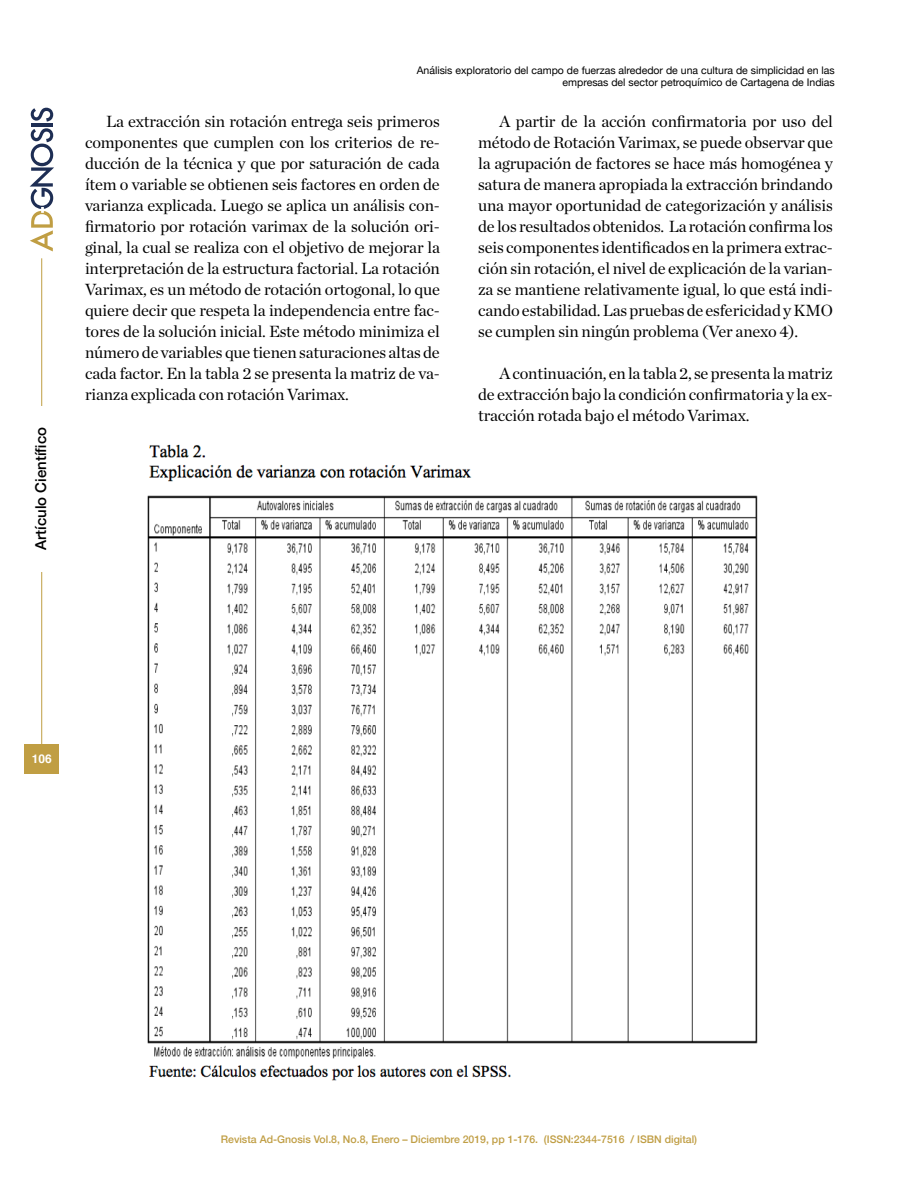
<style>
.page{position:relative;width:918px;height:1188px;background:#fff}
.page>*{position:absolute;margin:0;border:0;box-sizing:border-box;transform-origin:0 0}
.t1{font:16.5px/21px "Chronicle Deck";letter-spacing:-.01em;color:#000;text-align:justify}
.t2{font:500 15px "Helvetica Neue";color:#000}
.t3{font:700 12px "Helvetica";color:#fff}
.t4{font:10.5px/12.6px "Helvetica Neue";color:#000;text-align:right}
.t5{font:500 10.5px "Helvetica Neue";color:#c09e44}
</style>
<div class="page">
<hr style="left:41px;top:258px;width:1px;height:503px;background:#c09e43">
<div style="left:24px;top:744px;width:35px;height:30px;background:#c09e43"></div>
<hr style="left:31px;top:123px;width:22px;height:4px;background:#1e2e54">
<svg style="left:31px;top:108px;width:22px;height:14px"></svg>
<svg style="left:30px;top:128px;width:24px;height:123px"></svg>
<div style="left:30px;top:406px;width:24px;height:165px;background:#fff"></div>
<img style="left:147px;top:444px;width:611px;height:637px">
<p class="t2" style="left:29px;top:550px;width:125px;rotate:-90deg">Artículo Científico</p>
<p class="t4" style="left:417px;top:64px;width:420px">Análisis exploratorio del campo de fuerzas alrededor de una cultura de simplicidad en las empresas del sector petroquímico de Cartagena de Indias</p>
<p class="t1" style="left:85px;top:110px;width:356px;text-indent:21px">La extracción sin rotación entrega seis primeros componentes que cumplen con los criterios de re&shy;ducción de la técnica y que por saturación de cada ítem o variable se obtienen seis factores en orden de varianza explicada. Luego se aplica un análisis con&shy;firmatorio por rotación varimax de la solución ori&shy;ginal, la cual se realiza con el objetivo de mejorar la interpretación de la estructura factorial. La rotación Varimax, es un método de rotación ortogonal, lo que quiere decir que respeta la independencia entre fac&shy;tores de la solución inicial. Este método minimiza el número de variables que tienen saturaciones altas de cada factor. En la tabla 2 se presenta la matriz de va&shy;rianza explicada con rotación Varimax.</p>
<p class="t1" style="left:478px;top:110px;width:356px;text-indent:21px">A partir de la acción confirmatoria por uso del método de Rotación Varimax, se puede observar que la agrupación de factores se hace más homogénea y satura de manera apropiada la extracción brindando una mayor oportunidad de categorización y análisis de los resultados obtenidos. La rotación confirma los seis componentes identificados en la primera extrac&shy;ción sin rotación, el nivel de explicación de la varian&shy;za se mantiene relativamente igual, lo que está indi&shy;cando estabilidad. Las pruebas de esfericidad y KMO se cumplen sin ningún problema (Ver anexo 4).</p>
<p class="t1" style="left:478px;top:362px;width:356px;text-indent:21px">A continuación, en la tabla 2, se presenta la matriz de extracción bajo la condición confirmatoria y la ex&shy;tracción rotada bajo el método Varimax.</p>
<p class="t3" style="left:32px;top:749px;width:22px">106</p>
<p class="t5" style="left:221px;top:1131px;width:478px">Revista Ad-Gnosis Vol.8, No.8, Enero – Diciembre 2019, pp 1-176. (ISSN:2344-7516 / ISBN digital)</p>
</div>
